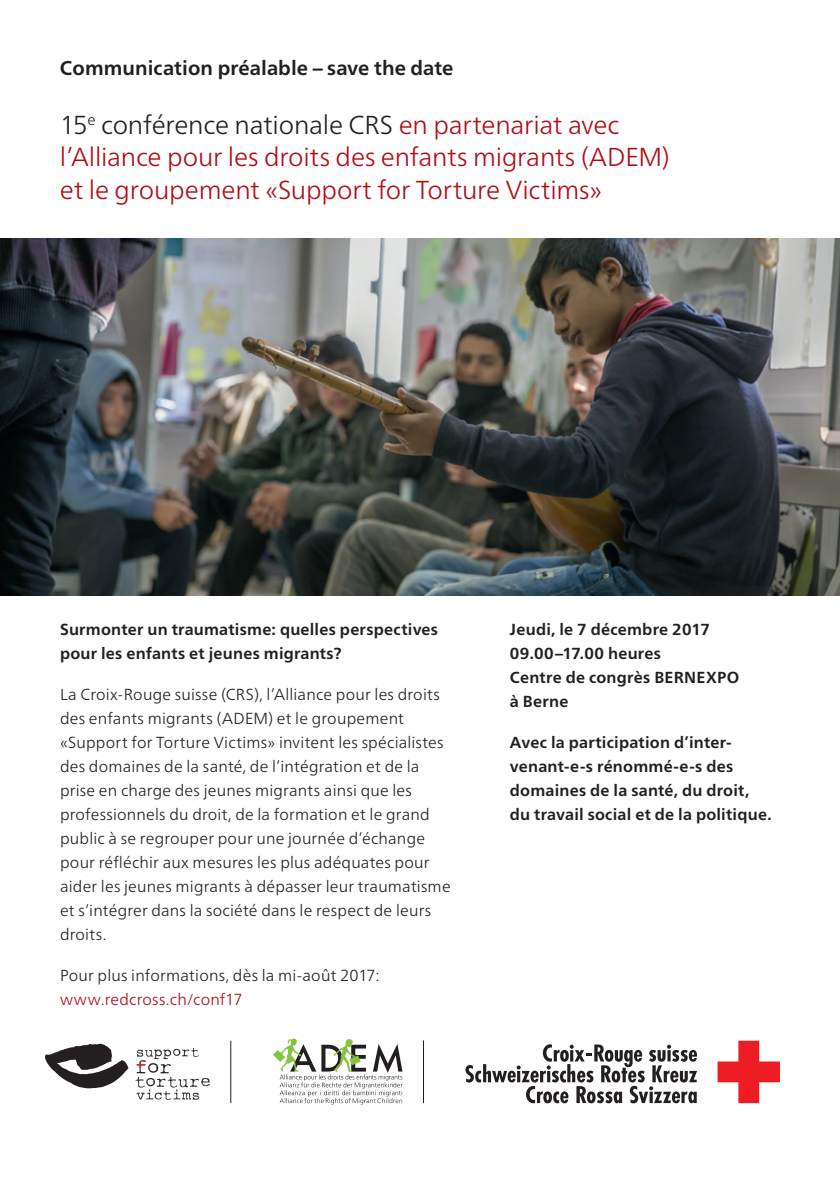
<style>
.page{position:relative;width:840px;height:1191px;background:#fff}
.page>*{position:absolute;margin:0;border:0;box-sizing:border-box;transform-origin:0 0}
.t1{font:300 26px/32.4px "Frutiger Neue LTW1 G";letter-spacing:-.01em;color:#b00d15}
.t2{font:700 20px "Frutiger Neue LTW1 G";letter-spacing:.005em;color:#231f20}
.t3{font:300 16px/24px "Frutiger Neue LTW1 G";letter-spacing:.01em;color:#231f20}
.t4{font:700 16px/24px "Frutiger Neue LTW1 G";letter-spacing:.015em;color:#231f20}
.t5{font:300 16px "Frutiger Neue LTW1 G";letter-spacing:.01em;color:#b00d15}
.s1{color:#231f20}
</style>
<div class="page">
<img style="left:0;top:238px;width:839px;height:357px">
<svg style="left:45px;top:1043px;width:83px;height:45px"></svg>
<svg style="left:135px;top:1048px;width:75px;height:52px"></svg>
<svg style="left:273px;top:1038px;width:129px;height:66px"></svg>
<hr style="left:230px;top:1040px;width:1px;height:63px;background:#231f20">
<hr style="left:423px;top:1040px;width:1px;height:63px;background:#231f20">
<svg style="left:717px;top:1040px;width:62px;height:63px"></svg>
<svg style="left:465px;top:1044px;width:231px;height:59px"></svg>
<p class="t2" style="left:60px;top:56px;width:395px">Communication préalable – save the date</p>
<h1 class="t1" style="left:60px;top:108px;width:611px"><span class="s1">15</span><sup>e</sup> <span class="s1">conférence nationale CRS</span> en partenariat avec l’Alliance pour les droits des enfants migrants (ADEM) et le groupement «Support for Torture Victims»</h1>
<p class="t4" style="left:60px;top:617px;width:379px">Surmonter un traumatisme: quelles perspectives pour les enfants et jeunes migrants?</p>
<p class="t3" style="left:60px;top:682px;width:392px">La Croix-Rouge suisse (CRS), l’Alliance pour les droits des enfants migrants (ADEM) et le groupement «Support for Torture Victims» invitent les spécialistes des domaines de la santé, de l’intégration et de la prise en charge des jeunes migrants ainsi que les professionnels du droit, de la formation et le grand public à se regrouper pour une journée d’échange pour réfléchir aux mesures les plus adéquates pour aider les jeunes migrants à dépasser leur traumatisme et s’intégrer dans la société dans le respect de leurs droits.</p>
<p class="t3" style="left:60px;top:963px;width:321px">Pour plus informations, dès la mi-août 2017:</p>
<p class="t5" style="left:60px;top:990px;width:184px">www.redcross.ch/conf17</p>
<p class="t4" style="left:509px;top:617px;width:231px">Jeudi, le 7 décembre 2017<br>09.00–17.00 heures<br>Centre de congrès BERNEXPO à Berne</p>
<p class="t4" style="left:509px;top:730px;width:263px">Avec la participation d’inter&shy;venant-e-s rénommé-e-s des domaines de la santé, du droit, du travail social et de la politique.</p>
</div>
